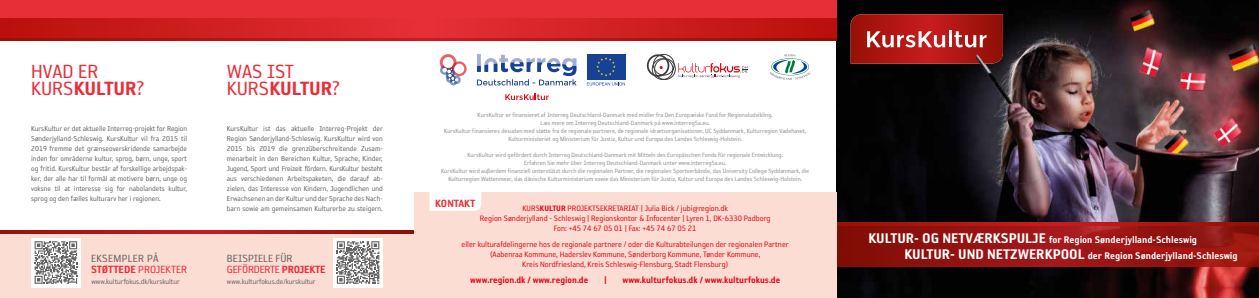
<style>
.page{position:relative;width:1259px;height:298px;background:#fff}
.page>*{position:absolute;margin:0;border:0;box-sizing:border-box;transform-origin:0 0}
.t1{font:22px "Reykjavik One C Gauge";letter-spacing:-.005em;color:#e72f38}
.t2{font:22px "Reykjavik One A Gauge";color:#e72f38}
.t3{font:12px/11px "Reykjavik One A Gauge";color:#646363}
.t4{font:12px "Reykjavik One C Gauge";letter-spacing:-.005em;color:#e72f38}
.t5{font:11px/16px "Reykjavik One C Gauge";color:#fff}
.t6{font:10.2px "Reykjavik One C Gauge";color:#e30613}
.t7{font:9px/10px "Reykjavik One A Gauge";color:#e30613;text-align:center}
.t8{font:8.2px/10px "Reykjavik One A Gauge";color:#646363;text-align:justify}
.t9{font:7px/8px "Reykjavik One A Gauge";color:#90908f;text-align:center}
.s1{font-family:"Reykjavik One A Gauge"}
.s2{font-family:"Reykjavik One C Gauge";color:#e72f38}
.s3{color:#e72f38}
.s4{font-family:"Reykjavik One C Gauge"}
.s5{font-size:16px}
</style>
<div class="page">
<img style="left:836px;top:0;width:423px;height:298px">
<div style="left:0;top:230px;width:414px;height:68px;background:#fcddd4"></div>
<svg style="left:31px;top:238px;width:50px;height:49px"></svg>
<svg style="left:0;top:230px;width:414px;height:3px"></svg>
<svg style="left:35px;top:241px;width:42px;height:42px;background:#a7a6a6"></svg>
<div style="left:0;top:0;width:836px;height:21px;background:#e72f38"></div>
<svg style="left:0;top:19px;width:836px;height:19px;background:#d01f21"></svg>
<svg style="left:0;top:38px;width:836px;height:3px;background:#ae1512"></svg>
<svg style="left:333px;top:238px;width:50px;height:49px"></svg>
<svg style="left:337px;top:241px;width:42px;height:42px;background:#a8a7a7"></svg>
<svg style="left:836px;top:225px;width:423px;height:42px;background:#971412"></svg>
<svg style="left:836px;top:222px;width:423px;height:3px"></svg>
<div style="left:414px;top:192px;width:422px;height:106px;background:#fcddd4"></div>
<svg style="left:429px;top:192px;width:52px;height:19px"></svg>
<svg style="left:769px;top:54px;width:41px;height:26px"></svg>
<div style="left:647px;top:54px;width:22px;height:23px;border:2px solid #3c3c3b;border-radius:50%"></div>
<svg style="left:652px;top:54px;width:95px;height:26px"></svg>
<svg style="left:850px;top:14px;width:126px;height:49px;background:#b9312f"></svg>
<img style="left:976px;top:0;width:131px;height:183px">
<div style="left:587px;top:54px;width:38px;height:25px;background:#164194"></div>
<svg style="left:596px;top:57px;width:19px;height:19px"></svg>
<svg style="left:587px;top:82px;width:38px;height:3px"></svg>
<svg style="left:477px;top:54px;width:99px;height:31px"></svg>
<svg style="left:440px;top:54px;width:26px;height:31px"></svg>
<svg style="left:505px;top:94px;width:43px;height:6px"></svg>
<h1 class="t2" style="left:31px;top:60px;width:69px">HVAD ER</h1>
<h1 class="t1" style="left:31px;top:77px;width:114px"><span class="s1">KURS</span>KULTUR<span class="s1">?</span></h1>
<h1 class="t2" style="left:227px;top:60px;width:69px">WAS IST</h1>
<h1 class="t1" style="left:227px;top:77px;width:114px"><span class="s1">KURS</span>KULTUR<span class="s1">?</span></h1>
<p class="t8" style="left:31px;top:123px;width:157px">KursKultur er det aktuelle Interreg-projekt for Region Sønderjylland-Schleswig. KursKultur vil fra 2015 til 2019 fremme det grænseoverskridende samarbejde inden for områderne kultur, sprog, børn, unge, sport og fritid. KursKultur består af forskellige arbejdspak&shy;ker, der alle har til formål at motivere børn, unge og voksne til at interesse sig for nabolandets kultur, sprog og den fælles kulturarv her i regionen.</p>
<h2 class="t3" style="left:91px;top:253px;width:98px">EKSEMPLER PÅ<br><span class="s2">STØTTEDE</span> <span class="s3">PROJEKTER</span></h2>
<p class="t8" style="left:91px;top:276px;width:90px">www.kulturfokus.dk/kurskultur</p>
<p class="t8" style="left:227px;top:123px;width:157px">KursKultur ist das aktuelle Interreg-Projekt der Region Sønderjylland-Schleswig. KursKultur wird von 2015 bis 2019 die grenzüberschreitende Zusam&shy;menarbeit in den Bereichen Kultur, Sprache, Kinder, Jugend, Sport und Freizeit fördern. KursKultur besteht aus verschiedenen Arbeitspaketen, die darauf ab&shy;zielen, das Interesse von Kindern, Jugendlichen und Erwachsenen an der Kultur und der Sprache des Nach&shy;barn sowie am gemeinsamen Kulturerbe zu steigern.</p>
<h2 class="t3" style="left:227px;top:253px;width:100px">BEISPIELE FÜR<br><span class="s3">GEFÖRDERTE</span> <span class="s2">PROJEKTE</span></h2>
<p class="t8" style="left:227px;top:276px;width:90px">www.kulturfokus.de/kurskultur</p>
<p class="t9" style="left:444px;top:111px;width:363px">KursKultur er finansieret af Interreg Deutschland-Danmark med midler fra Den Europæiske Fond for Regionaludvikling.<br>Læs mere om Interreg Deutschland-Danmark på www.interreg5a.eu.<br>KursKultur finansieres desuden med støtte fra de regionale partnere, de regionale idrætsorganisationer, UC Syddanmark, Kulturregion Vadehavet, Kulturministeriet og Ministerium für Justiz, Kultur und Europa des Landes Schleswig-Holstein.</p>
<p class="t9" style="left:441px;top:151px;width:370px">KursKultur wird gefördert durch Interreg Deutschland-Danmark mit Mitteln des Europäischen Fonds für regionale Entwicklung.<br>Erfahren Sie mehr über Interreg Deutschland-Danmark unter www.interreg5a.eu.<br>KursKultur wird außerdem finanziell unterstützt durch die regionalen Partner, die regionalen Sportverbände, das University College Syddanmark, die Kulturregion Wattenmeer, das dänische Kulturministerium sowie das Ministerium für Justiz, Kultur und Europa des Landes Schleswig-Holstein.</p>
<h2 class="t4" style="left:435px;top:196px;width:42px">KONTAKT</h2>
<p class="t7" style="left:480px;top:203px;width:292px">KURS<span class="s4">KULTUR</span> PROJEKTSEKRETARIAT | Julia Bick / jubi@region.dk<br>Region Sønderjylland - Schleswig | Regionskontor &amp; Infocenter | Lyren 1, DK-6330 Padborg<br>Fon: +45 74 67 05 01 | Fax: +45 74 67 05 21</p>
<p class="t7" style="left:461px;top:239px;width:329px">eller kulturafdelingerne hos de regionale partnere / oder die Kulturabteilungen der regionalen Partner (Aabenraa Kommune, Haderslev Kommune, Sønderborg Kommune, Tønder Kommune,<br>Kreis Nordfriesland, Kreis Schleswig-Flensburg, Stadt Flensburg)</p>
<p class="t6" style="left:470px;top:274px;width:120px">www.region.dk / www.region.de</p>
<p class="t6" style="left:604px;top:274px;width:4px">|</p>
<p class="t6" style="left:622px;top:274px;width:159px">www.kulturfokus.dk / www.kulturfokus.de</p>
<h3 class="t5" style="left:904px;top:232px;width:335px;text-indent:-36px"><span class="s5">KULTUR- OG NETVÆRKSPULJE</span> for Region Sønderjylland-Schleswig<br><span class="s5">KULTUR- UND NETZWERKPOOL</span> der Region Sønderjylland-Schleswig</h3>
</div>
